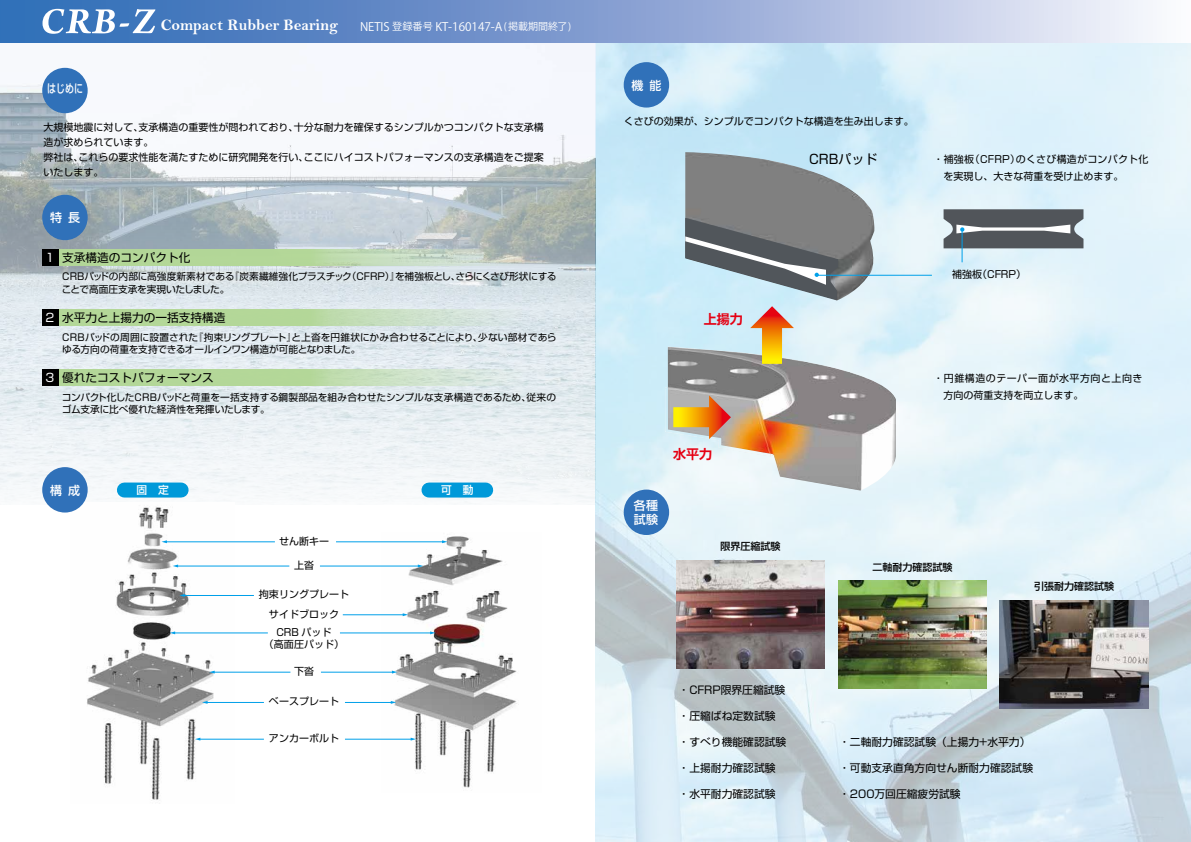
<style>
.page{position:relative;width:1191px;height:842px;background:#fff}
.page>*{position:absolute;margin:0;border:0;box-sizing:border-box;transform-origin:0 0}
.t1{font:16px "Bell MT Bold";color:#fff}
.t2{font:700 13px "Shin Go Pro De";color:#e60012}
.t3{font:12.9px "Shin Go Pro";color:#000}
.t4{font:500 12px/14.4px "Shin Go Pro";color:#fff}
.t5{font:500 12px "Shin Go Pro";color:#fff;scale:.75 1}
.t6{font:11.7px "Shin Go Pro";color:#000}
.t7{font:11.7px "Koz Go Pro";color:#fff}
.t8{font:11.7px "Shin Go Pro";color:#fff}
.t9{font:10.8px "Shin Go Pro";color:#000}
.t10{font:500 10.8px "Shin Go Pro";color:#fff}
.t11{font:10.1px "Koz Go Pro";color:#fff}
.t12{font:10px/15px "Shin Go Pro";color:#000}
.t13{font:10px/19.3px "Shin Go";color:#000;text-align:center}
.t14{font:10px/17.1px "Shin Go Pro";letter-spacing:.045em;color:#000}
.t15{font:500 10px "Shin Go Pro";color:#000}
.t16{font:10px "Shin Go Pro";letter-spacing:.02em;color:#000}
.t17{font:10px "Koz Go Pro";color:#fff}
.t18{font:9.7px/12.5px "Shin Go Pro";letter-spacing:-.01em;color:#000}
.t19{font:9.7px "Shin Go Pro";letter-spacing:-.04em;color:#000}
.t20{font:9.7px "Shin Go Pro";letter-spacing:-.03em;color:#000}
.t21{font:9.7px "Shin Go Pro";letter-spacing:-.055em;color:#000}
.t22{font:9.7px "Shin Go Pro";letter-spacing:.02em;color:#000}
</style>
<div class="page">
<img style="left:595px;top:43px;width:596px;height:799px">
<img style="left:0;top:43px;width:598px;height:462px">
<img style="left:685px;top:152px;width:193px;height:148px">
<img style="left:71px;top:502px;width:163px;height:298px">
<img style="left:381px;top:536px;width:136px;height:252px">
<svg style="left:0;top:0;width:1153px;height:43px;background:#8ba6d4"></svg>
<img style="left:676px;top:560px;width:149px;height:109px">
<img style="left:838px;top:580px;width:148px;height:108px">
<img style="left:1000px;top:600px;width:148px;height:108px">
<hr style="left:961px;top:230px;width:1px;height:32px;background:#00a0e9">
<hr style="left:343px;top:614px;width:61px;height:1px;background:#00a0e9">
<svg style="left:403px;top:613px;width:5px;height:3px"></svg>
<hr style="left:184px;top:595px;width:70px;height:1px;background:#00a0e9">
<svg style="left:179px;top:594px;width:6px;height:3px"></svg>
<hr style="left:336px;top:542px;width:107px;height:1px;background:#00a0e9">
<svg style="left:442px;top:540px;width:5px;height:3px"></svg>
<hr style="left:166px;top:542px;width:109px;height:1px;background:#00a0e9">
<svg style="left:161px;top:540px;width:6px;height:3px"></svg>
<hr style="left:320px;top:566px;width:99px;height:1px;background:#00a0e9">
<svg style="left:418px;top:564px;width:5px;height:3px"></svg>
<hr style="left:177px;top:566px;width:112px;height:1px;background:#00a0e9">
<svg style="left:173px;top:564px;width:5px;height:3px"></svg>
<hr style="left:321px;top:672px;width:72px;height:1px;background:#00a0e9">
<hr style="left:214px;top:672px;width:76px;height:1px;background:#00a0e9">
<svg style="left:209px;top:671px;width:6px;height:2px"></svg>
<hr style="left:340px;top:633px;width:91px;height:1px;background:#00a0e9">
<svg style="left:430px;top:631px;width:5px;height:3px"></svg>
<hr style="left:174px;top:633px;width:94px;height:1px;background:#00a0e9">
<svg style="left:170px;top:631px;width:5px;height:3px"></svg>
<hr style="left:345px;top:702px;width:47px;height:1px;background:#00a0e9">
<svg style="left:391px;top:701px;width:5px;height:3px"></svg>
<hr style="left:206px;top:702px;width:58px;height:1px;background:#00a0e9">
<svg style="left:202px;top:701px;width:5px;height:3px"></svg>
<hr style="left:345px;top:739px;width:67px;height:1px;background:#00a0e9">
<hr style="left:199px;top:739px;width:65px;height:1px;background:#00a0e9">
<svg style="left:943px;top:209px;width:140px;height:39px;background:#686d72"></svg>
<hr style="left:816px;top:275px;width:116px;height:1px;background:#00a0e9">
<svg style="left:685px;top:218px;width:153px;height:82px;background:#879298"></svg>
<div style="left:623px;top:62px;width:46px;height:46px;background:#3071b9;border-radius:50%"></div>
<div style="left:623px;top:490px;width:46px;height:45px;background:#3071b9;border-radius:50%"></div>
<svg style="left:42px;top:9px;width:113px;height:25px"></svg>
<div style="left:42px;top:195px;width:46px;height:45px;background:#3071b9;border-radius:50%"></div>
<div style="left:42px;top:467px;width:46px;height:45px;background:#3071b9;border-radius:50%"></div>
<div style="left:43px;top:249px;width:16px;height:17px;background:#000"></div>
<svg style="left:59px;top:249px;width:470px;height:17px;background:#b9d5a8"></svg>
<svg style="left:59px;top:309px;width:470px;height:17px;background:#bfdbaf"></svg>
<div style="left:43px;top:309px;width:16px;height:17px;background:#000"></div>
<svg style="left:59px;top:370px;width:470px;height:16px;background:#c0dcb0"></svg>
<div style="left:43px;top:370px;width:16px;height:16px;background:#000"></div>
<div style="left:42px;top:68px;width:46px;height:45px;background:#3071b9;border-radius:50%"></div>
<div style="left:429px;top:482px;width:57px;height:15px;background:#0099d9"></div>
<div style="left:124px;top:482px;width:57px;height:15px;background:#0099d9"></div>
<img style="left:664px;top:347px;width:233px;height:144px">
<svg style="left:750px;top:306px;width:44px;height:58px;background:#dcb57e"></svg>
<svg style="left:673px;top:395px;width:58px;height:44px;background:#d3a365"></svg>
<p class="t5" style="left:47px;top:79px;width:49px">はじめに</p>
<h1 class="t1" style="left:161px;top:16px;width:179px">Compact Rubber Bearing</h1>
<p class="t17" style="left:504px;top:19px;width:69px">( 掲載期間終了(</p>
<p class="t11" style="left:392px;top:20px;width:42px">登録番号</p>
<p class="t7" style="left:360px;top:19px;width:31px">NETIS</p>
<p class="t7" style="left:435px;top:19px;width:69px">KT-160147-A</p>
<p class="t12" style="left:294px;top:119px;width:251px">十分な耐力を確保するシンプルかつコンパクトな支承構</p>
<p class="t12" style="left:139px;top:119px;width:161px">支承構造の重要性が問われており、</p>
<p class="t12" style="left:43px;top:119px;width:111px">大規模地震に対して、造が求められています。</p>
<p class="t12" style="left:79px;top:149px;width:231px">これらの要求性能を満たすために研究開発を行い、</p>
<p class="t12" style="left:304px;top:149px;width:242px">ここにハイコストパフォーマンスの支承構造をご提案</p>
<p class="t12" style="left:43px;top:149px;width:61px">弊社は、<br>いたします。</p>
<p class="t4" style="left:50px;top:209px;width:31px">特長</p>
<p class="t8" style="left:45px;top:248px;width:10px">1</p>
<p class="t8" style="left:45px;top:308px;width:10px">2</p>
<p class="t8" style="left:45px;top:368px;width:10px">3</p>
<p class="t6" style="left:62px;top:247px;width:130px">支承構造のコンパクト化</p>
<p class="t19" style="left:395px;top:269px;width:163px">を補強板としさらにくさび形状にする</p>
<p class="t18" style="left:451px;top:269px;width:11px">、</p>
<p class="t20" style="left:229px;top:269px;width:124px">『炭素繊維強化プラスチック</p>
<p class="t18" style="left:347px;top:269px;width:55px">（CFRP）』</p>
<p class="t18" style="left:62px;top:269px;width:174px">CRBパッドの内部に高強度新素材であることで高面圧支承を実現いたしました。</p>
<p class="t6" style="left:62px;top:308px;width:165px">水平力と上揚力の一括支持構造</p>
<p class="t21" style="left:193px;top:329px;width:105px">『拘束リングプレート』</p>
<p class="t18" style="left:292px;top:329px;width:192px">と上沓を円錐状にかみ合わせることにより、</p>
<p class="t18" style="left:62px;top:329px;width:300px">CRBパッドの周囲に設置された<br>ゆる方向の荷重を支持できるオールインワン構造が可能となりました。</p>
<p class="t6" style="left:62px;top:368px;width:153px">優れたコストパフォーマンス</p>
<p class="t22" style="left:478px;top:329px;width:80px">少ない部材であら</p>
<p class="t18" style="left:62px;top:390px;width:470px">コンパクト化したCRBパッドと荷重を一括支持する鋼製部品を組み合わせたシンプルな支承構造であるため、ゴム支承に比べ優れた経済性を発揮いたします。</p>
<p class="t18" style="left:526px;top:390px;width:31px">従来の</p>
<p class="t4" style="left:50px;top:482px;width:31px">構成</p>
<p class="t10" style="left:137px;top:481px;width:34px">固　定</p>
<p class="t13" style="left:279px;top:531px;width:51px">せん断キー</p>
<p class="t13" style="left:294px;top:555px;width:21px">上沓</p>
<p class="t13" style="left:259px;top:584px;width:91px">拘束リングプレートサイドブロック</p>
<p class="t13" style="left:264px;top:625px;width:81px;line-height:12px">CRB パッド<br>（高面圧パッド(</p>
<p class="t13" style="left:294px;top:661px;width:21px">下沓</p>
<p class="t13" style="left:269px;top:691px;width:72px">ベースプレート</p>
<p class="t13" style="left:269px;top:728px;width:72px">アンカーボルト</p>
<p class="t10" style="left:441px;top:481px;width:34px">可　動</p>
<p class="t4" style="left:631px;top:77px;width:31px">機能</p>
<p class="t12" style="left:623px;top:112px;width:291px">くさびの効果が、シンプルでコンパクトな構造を生み出します。</p>
<h3 class="t3" style="left:809px;top:148px;width:70px">CRBパッド</h3>
<p class="t16" style="left:1015px;top:151px;width:134px">のくさび構造がコンパクト化</p>
<p class="t12" style="left:970px;top:151px;width:52px">（CFRP）</p>
<p class="t12" style="left:943px;top:150px;width:182px;line-height:17.2px;text-indent:-10px">・補強板<br>を実現し、大きな荷重を受け止めます。</p>
<h2 class="t2" style="left:703px;top:308px;width:40px">上揚力</h2>
<h2 class="t2" style="left:673px;top:444px;width:40px">水平力</h2>
<p class="t4" style="left:634px;top:497px;width:25px">各種試験</p>
<p class="t15" style="left:720px;top:538px;width:61px">限界圧縮試験</p>
<p class="t13" style="left:977px;top:264px;width:51px">（CFRP(</p>
<p class="t13" style="left:952px;top:264px;width:31px">補強板</p>
<p class="t14" style="left:943px;top:368px;width:200px;text-indent:-10px">・円錐構造のテーパー面が水平方向と上向き方向の荷重支持を両立します。</p>
<p class="t9" style="left:678px;top:681px;width:108px">・CFRP限界圧縮試験</p>
<p class="t9" style="left:678px;top:707px;width:98px">・圧縮ばね定数試験</p>
<p class="t9" style="left:678px;top:733px;width:109px">・すべり機能確認試験</p>
<p class="t9" style="left:678px;top:759px;width:98px">・上揚耐力確認試験</p>
<p class="t9" style="left:678px;top:785px;width:98px">・水平耐力確認試験</p>
<p class="t15" style="left:872px;top:559px;width:81px">二軸耐力確認試験</p>
<p class="t15" style="left:1034px;top:578px;width:81px">引張耐力確認試験</p>
<p class="t9" style="left:839px;top:733px;width:193px">・二軸耐力確認試験（上揚力+水平力(</p>
<p class="t9" style="left:839px;top:759px;width:195px">・可動支承直角方向せん断耐力確認試験</p>
<p class="t9" style="left:839px;top:785px;width:123px">・200万回圧縮疲労試験</p>
</div>
